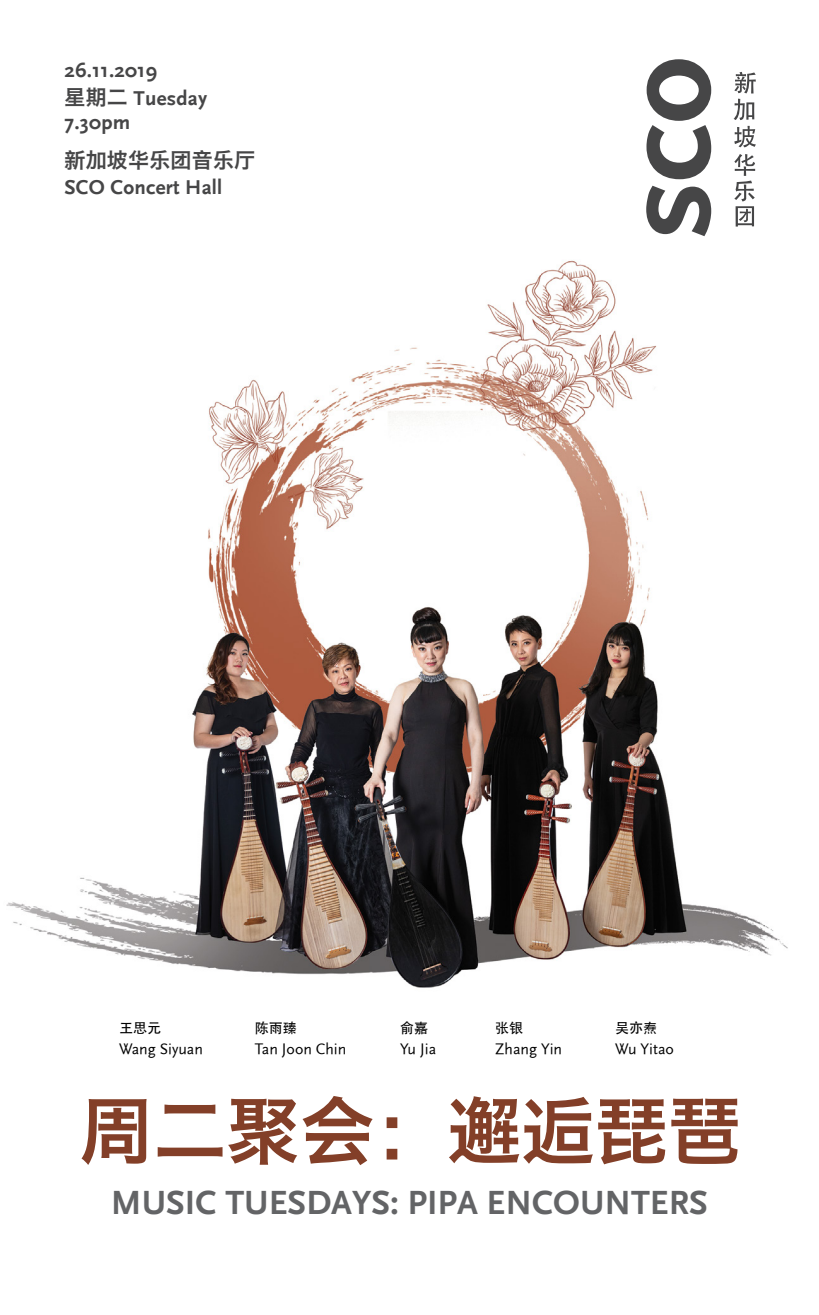
<style>
.page{position:relative;width:819px;height:1315px;background:#fff}
.page>*{position:absolute;margin:0;border:0;box-sizing:border-box;transform-origin:0 0}
.t1{font:73.5px "Hiragino Sans GB W6";color:#833f28}
.t2{font:700 35px "Scala Sans Caps";color:#636466}
.t3{font:21px/28.2px "Scala Sans B";letter-spacing:.01em;color:#464647}
.t4{font:21px "Hiragino Sans GB W6";letter-spacing:.01em;color:#464647}
.t5{font:15.75px "Scala Sans";color:#000}
.t6{font:14px "ST Heiti";color:#000}
.s1{font-family:"Hiragino Sans GB W6"}
</style>
<div class="page">
<img style="left:6px;top:236px;width:782px;height:752px">
<svg style="left:646px;top:59px;width:109px;height:177px"></svg>
<h3 class="t3" style="left:64px;top:57px;width:144px">26.11.2019<br><span class="s1">星期二</span> Tuesday</h3>
<h3 class="t3" style="left:64px;top:108px;width:67px">7.30pm</h3>
<h3 class="t4" style="left:64px;top:147px;width:192px">新加坡华乐团音乐厅</h3>
<h3 class="t3" style="left:64px;top:174px;width:159px">SCO Concert Hall</h3>
<p class="t6" style="left:119px;top:1021px;width:43px">王思元</p>
<p class="t5" style="left:119px;top:1040px;width:85px">Wang Siyuan</p>
<p class="t6" style="left:255px;top:1021px;width:43px">陈雨臻</p>
<p class="t5" style="left:255px;top:1040px;width:93px">Tan Joon Chin</p>
<p class="t6" style="left:400px;top:1021px;width:29px">俞嘉</p>
<p class="t5" style="left:400px;top:1040px;width:37px">Yu Jia</p>
<p class="t6" style="left:495px;top:1021px;width:29px">张银</p>
<p class="t5" style="left:495px;top:1040px;width:68px">Zhang Yin</p>
<p class="t6" style="left:615px;top:1021px;width:43px">吴亦焘</p>
<p class="t5" style="left:615px;top:1040px;width:60px">Wu Yitao</p>
<h1 class="t1" style="left:80px;top:1082px;width:663px">周二聚会：邂逅琵琶</h1>
<h2 class="t2" style="left:111px;top:1183px;width:598px">MUSIC TUESDAYS: PIPA ENCOUNTERS</h2>
</div>
